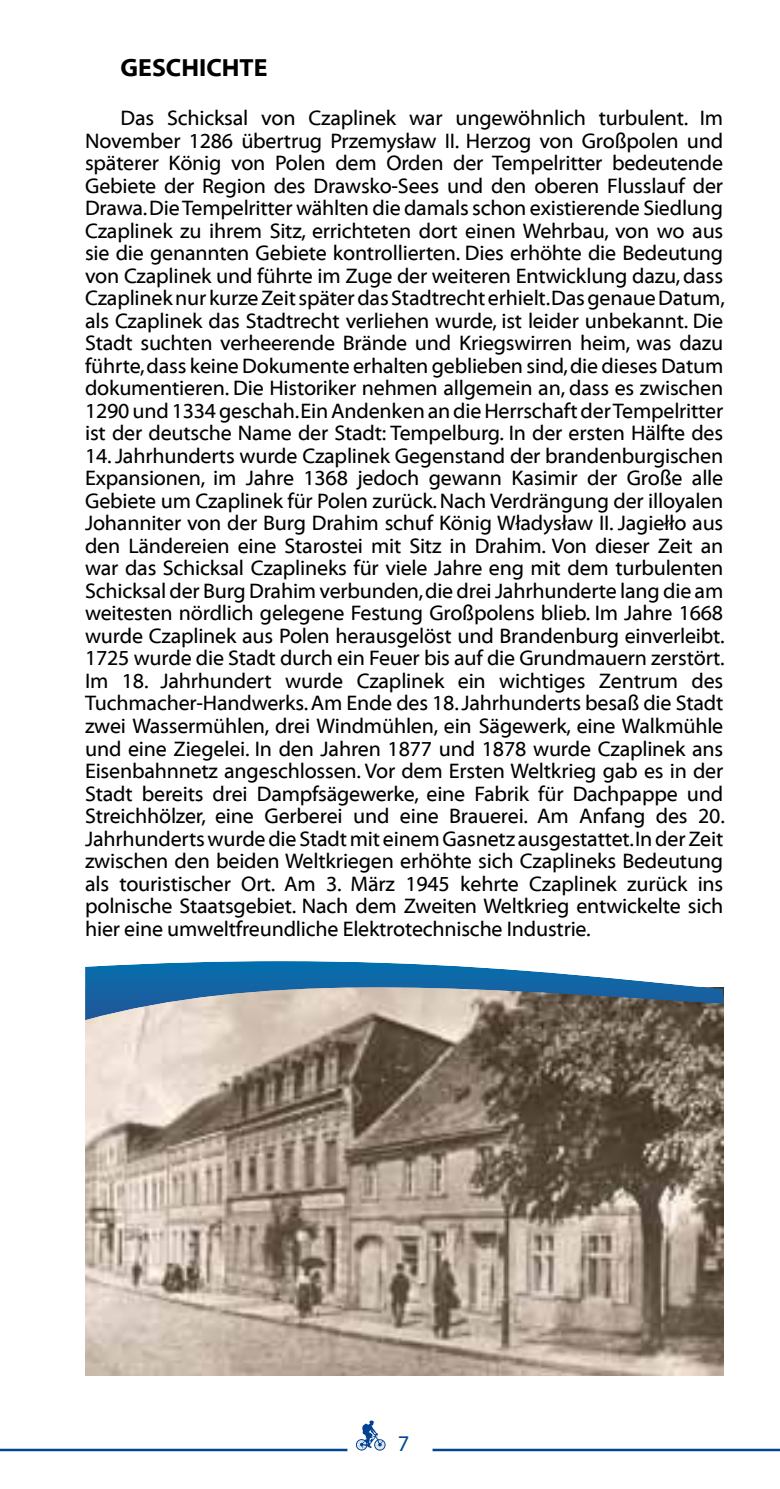
<style>
.page{position:relative;width:780px;height:1489px;background:#fff}
.page>*{position:absolute;margin:0;border:0;box-sizing:border-box;transform-origin:0 0}
.t1{font:25px "Myriad Bd Web";color:#000}
.t2{font:22.5px "Myriad Pro";color:#004791}
.t3{font:21.25px/22.5px "Myriad Web";letter-spacing:-.01em;color:#000;text-align:justify}
</style>
<div class="page">
<hr style="left:0;top:1448px;width:347px;height:2px;background:#004791">
<hr style="left:432px;top:1448px;width:348px;height:2px;background:#004791">
<svg style="left:356px;top:1420px;width:29px;height:30px"></svg>
<img style="left:85px;top:1020px;width:638px;height:355px">
<svg style="left:85px;top:961px;width:638px;height:59px;background:#7495ab"></svg>
<p class="t1" style="left:121px;top:55px;width:148px">GESCHICHTE</p>
<p class="t3" style="left:85px;top:107px;width:641px;text-indent:35px">Das Schicksal von Czaplinek war ungewöhnlich turbulent. Im November 1286 übertrug Przemysław II. Herzog von Großpolen und späterer König von Polen dem Orden der Tempelritter bedeutende Gebiete der Region des Drawsko-Sees und den oberen Flusslauf der Drawa. Die Tempelritter wählten die damals schon existierende Siedlung Czaplinek zu ihrem Sitz, errichteten dort einen Wehrbau, von wo aus sie die genannten Gebiete kontrollierten. Dies erhöhte die Bedeutung von Czaplinek und führte im Zuge der weiteren Entwicklung dazu, dass Czaplinek nur kurze Zeit später das Stadtrecht erhielt.Das genaue Datum, als Czaplinek das Stadtrecht verliehen wurde, ist leider unbekannt. Die Stadt suchten verheerende Brände und Kriegswirren heim, was dazu führte, dass keine Dokumente erhalten geblieben sind, die dieses Datum dokumentieren. Die Historiker nehmen allgemein an, dass es zwischen 1290 und 1334 geschah. Ein Andenken an die Herrschaft der Tempelritter ist der deutsche Name der Stadt: Tempelburg. In der ersten Hälfte des</p>
<p class="t3" style="left:85px;top:445px;width:641px">14. Jahrhunderts wurde Czaplinek Gegenstand der brandenburgischen Expansionen, im Jahre 1368 jedoch gewann Kasimir der Große alle Gebiete um Czaplinek für Polen zurück. Nach Verdrängung der illoyalen Johanniter von der Burg Drahim schuf König Władysław II. Jagiełło aus den Ländereien eine Starostei mit Sitz in Drahim. Von dieser Zeit an war das Schicksal Czaplineks für viele Jahre eng mit dem turbulenten Schicksal der Burg Drahim verbunden, die drei Jahrhunderte lang die am weitesten nördlich gelegene Festung Großpolens blieb. Im Jahre 1668 wurde Czaplinek aus Polen herausgelöst und Brandenburg einverleibt.<br>1725 wurde die Stadt durch ein Feuer bis auf die Grundmauern zerstört.<br>Im 18. Jahrhundert wurde Czaplinek ein wichtiges Zentrum des Tuchmacher-Handwerks. Am Ende des 18. Jahrhunderts besaß die Stadt zwei Wassermühlen, drei Windmühlen, ein Sägewerk, eine Walkmühle und eine Ziegelei. In den Jahren 1877 und 1878 wurde Czaplinek ans Eisenbahnnetz angeschlossen. Vor dem Ersten Weltkrieg gab es in der Stadt bereits drei Dampfsägewerke, eine Fabrik für Dachpappe und Streichhölzer, eine Gerberei und eine Brauerei. Am Anfang des 20.<br>Jahrhunderts wurde die Stadt mit einem Gasnetz ausgestattet.In der Zeit zwischen den beiden Weltkriegen erhöhte sich Czaplineks Bedeutung als touristischer Ort. Am 3. März 1945 kehrte Czaplinek zurück ins polnische Staatsgebiet. Nach dem Zweiten Weltkrieg entwickelte sich hier eine umweltfreundliche Elektrotechnische Industrie.</p>
<p class="t2" style="left:398px;top:1430px;width:13px">7</p>
</div>
